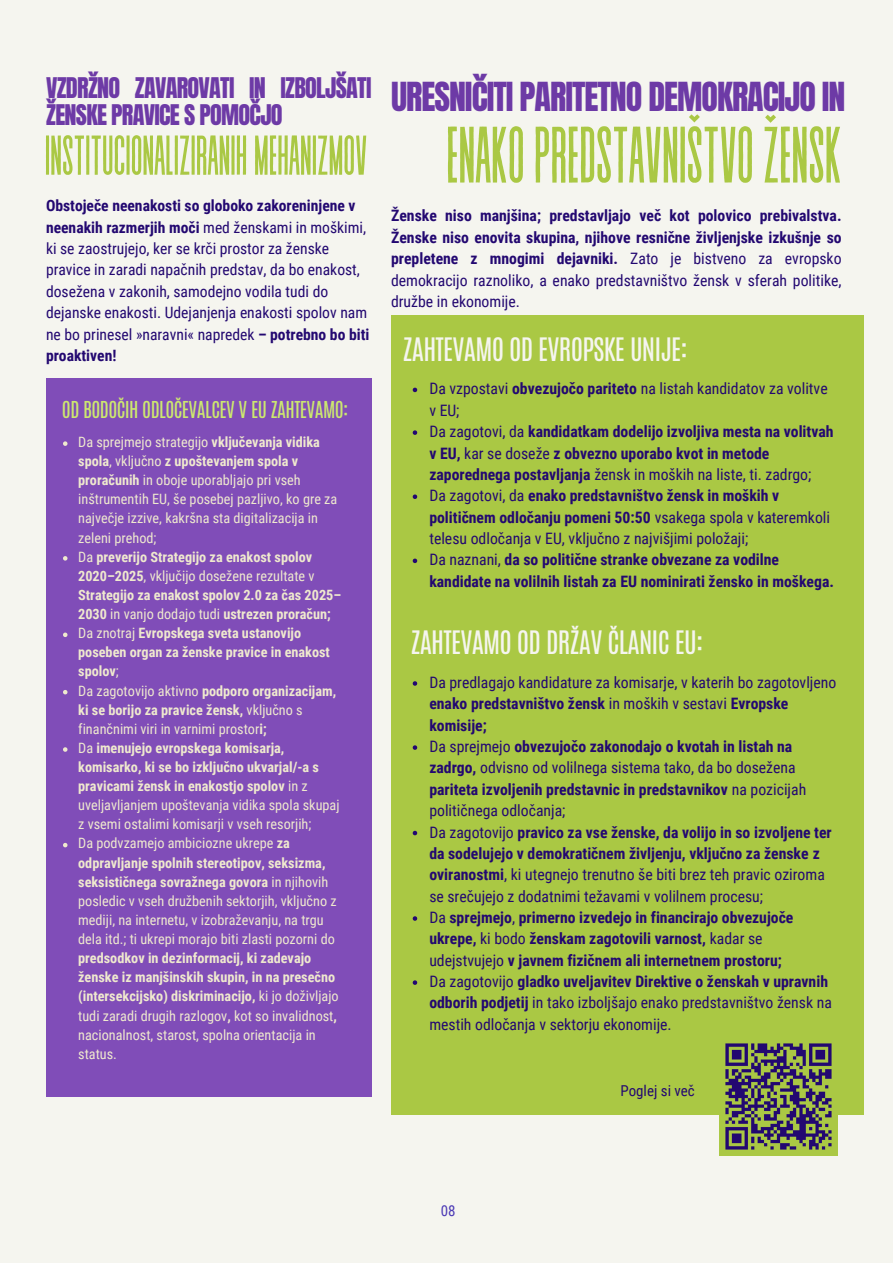
<style>
.page{position:relative;width:893px;height:1264px;background:#fff}
.page>*{position:absolute;margin:0;border:0;box-sizing:border-box;transform-origin:0 0}
.t1{font:79.65px "Revive 80 Tall";letter-spacing:-.03em;color:#aac844}
.t2{font:55.95px "Revive 80 Tall";letter-spacing:-.03em;color:#aac844}
.t3{font:34.05px "Anton";letter-spacing:-.03em;color:#6d3aa6}
.t4{font:27px "Antonio";letter-spacing:-.03em;color:#f5f5ef}
.t5{font:24.15px/27px "Anton";letter-spacing:-.03em;color:#6d3aa6}
.t6{font:19.5px "Antonio";letter-spacing:-.03em;color:#cce86f}
.t7{font:700 15.75px/21.3px "Roboto Condensed";color:#230871}
.t8{font:15.75px/21.3px "Roboto Condensed";color:#230871}
.t9{font:15.6px/21.3px "Roboto Condensed";color:#230871}
.t10{font:15px "Roboto Condensed";color:#230871}
.t11{font:15px "Roboto Condensed";color:#4b39b5}
.t12{font:14.25px/19px "Roboto Condensed";color:#efe9ce}
.t13{font:700 14.25px/19px "Roboto Condensed";color:#efe9ce}
.s1{font-weight:700}
.s2{font-weight:400}
</style>
<div class="page">
<div style="left:0;top:0;width:892px;height:1262px;background:#f5f5ef"></div>
<div style="left:46px;top:378px;width:325px;height:719px;background:#804db8"></div>
<div style="left:391px;top:315px;width:472px;height:799px;background:#aac844"></div>
<img style="left:719px;top:1043px;width:118px;height:112px">
<svg style="left:63px;top:441px;width:4px;height:5px"></svg>
<svg style="left:63px;top:556px;width:4px;height:4px"></svg>
<svg style="left:63px;top:632px;width:4px;height:5px"></svg>
<svg style="left:63px;top:690px;width:4px;height:4px"></svg>
<svg style="left:63px;top:747px;width:4px;height:4px"></svg>
<svg style="left:63px;top:842px;width:4px;height:5px"></svg>
<svg style="left:412px;top:387px;width:5px;height:5px"></svg>
<svg style="left:412px;top:430px;width:5px;height:5px"></svg>
<svg style="left:412px;top:494px;width:5px;height:5px"></svg>
<svg style="left:412px;top:558px;width:5px;height:5px"></svg>
<svg style="left:412px;top:681px;width:5px;height:4px"></svg>
<svg style="left:412px;top:745px;width:5px;height:4px"></svg>
<svg style="left:412px;top:830px;width:5px;height:5px"></svg>
<svg style="left:412px;top:916px;width:5px;height:4px"></svg>
<svg style="left:412px;top:980px;width:5px;height:4px"></svg>
<p class="t5" style="left:46px;top:75px;width:327px">VZDRŽNO ZAVAROVATI IN IZBOLJŠATI<br>ŽENSKE PRAVICE S POMOČJO</p>
<p class="t2" style="left:44px;top:127px;width:325px">INSTITUCIONALIZIRANIHMEHANIZMOV</p>
<p class="t9" style="left:46px;top:195px;width:325px"><span class="s1">Obstoječe neenakosti so globoko zakoreninjene v neenakih razmerjih moči</span> med ženskami in moškimi, ki se zaostrujejo, ker se krči prostor za ženske pravice in zaradi napačnih predstav, da bo enakost, dosežena v zakonih, samodejno vodila tudi do dejanske enakosti. Udejanjenja enakosti spolov nam ne bo prinesel »naravni« napredek <span class="s1">– potrebno bo biti proaktiven!</span></p>
<p class="t6" style="left:62px;top:395px;width:288px">OD BODOČIH ODLOČEVALCEV V EU ZAHTEVAMO:</p>
<p class="t12" style="left:78px;top:432px;width:260px">Da sprejmejo strategijo <span class="s1">vključevanja vidika spola</span>, vključno <span class="s1">z upoštevanjem spola v proračunih</span> in oboje uporabljajo pri vseh inštrumentih EU, še posebej pazljivo, ko gre za največje izzive, kakršna sta digitalizacija in zeleni prehod;</p>
<p class="t13" style="left:78px;top:547px;width:264px"><span class="s2">Da</span> preverijo Strategijo za enakost spolov 2020–2025<span class="s2">, vključijo dosežene rezultate v </span>Strategijo za enakost spolov 2.0 za čas 2025– 2030 <span class="s2">in vanjo dodajo tudi</span> ustrezen proračun;</p>
<p class="t13" style="left:78px;top:623px;width:253px"><span class="s2">Da znotraj</span> Evropskega sveta ustanovijo poseben organ za ženske pravice in enakost spolov<span class="s2">;</span></p>
<p class="t12" style="left:78px;top:681px;width:259px">Da zagotovijo aktivno <span class="s1">podporo organizacijam, ki se borijo za pravice žensk,</span> vključno s finančnimi viri in varnimi prostor<span class="s1">i;</span></p>
<p class="t13" style="left:78px;top:738px;width:263px"><span class="s2">Da</span> imenujejo evropskega komisarja, komisarko, ki se bo izključno ukvarjal/-a s pravicami žensk in enakostjo spolov <span class="s2">in z uveljavljanjem upoštevanja vidika spola skupaj z vsemi ostalimi komisarji v vseh resorjih;</span></p>
<p class="t12" style="left:78px;top:834px;width:262px">Da podvzamejo ambiciozne ukrepe <span class="s1">za odpravljanje spolnih stereotipov, seksizma, seksističnega sovražnega govora</span> in njihovih posledic v vseh družbenih sektorjih, vključno z mediji, na internetu, v izobraževanju, na trgu dela itd.; ti ukrepi morajo biti zlasti pozorni do <span class="s1">predsodkov in dezinformacij, ki zadevajo ženske iz manjšinskih skupin, in na presečno (intersekcijsko) diskriminacijo,</span> ki jo doživljajo tudi zaradi drugih razlogov<span class="s1">,</span> kot so invalidnost<span class="s1">, </span>nacionalnost, starost, spolna orientacija in status.</p>
<p class="t3" style="left:391px;top:72px;width:456px">URESNIČITI PARITETNO DEMOKRACIJO IN</p>
<p class="t1" style="left:445px;top:114px;width:399px">ENAKOPREDSTAVNIŠTVOŽENSK</p>
<p class="t7" style="left:391px;top:205px;width:452px;text-align:justify">Ženske niso manjšina; predstavljajo več kot polovico prebivalstva.<br>Ženske niso enovita skupina, njihove resnične življenjske izkušnje so prepletene z mnogimi dejavniki. <span class="s2">Zato je bistveno za evropsko demokracijo raznoliko, a enako predstavništvo žensk v sferah politike, družbe in ekonomije.</span></p>
<p class="t4" style="left:402px;top:330px;width:287px">ZAHTEVAMO OD EVROPSKE UNIJE:</p>
<p class="t8" style="left:429px;top:378px;width:400px">Da vzpostavi <span class="s1">obvezujočo pariteto</span> na listah kandidatov za volitve v EU;</p>
<p class="t7" style="left:429px;top:421px;width:406px"><span class="s2">Da zagotovi, da</span> kandidatkam dodelijo izvoljiva mesta na volitvah v EU, <span class="s2">kar se doseže</span> z obvezno uporabo kvot in metode zaporednega postavljanja <span class="s2">žensk in moških na liste, ti. zadrgo;</span></p>
<p class="t8" style="left:429px;top:485px;width:402px">Da zagotovi, da <span class="s1">enako predstavništvo žensk in moških v političnem odločanju pomeni 50:50</span> vsakega spola v kateremkoli telesu odločanja v EU, vključno z najvišjimi položaji;</p>
<p class="t7" style="left:429px;top:549px;width:406px"><span class="s2">Da naznani,</span> da so politične stranke obvezane za vodilne kandidate na volilnih listah za EU nominirati žensko in moškega.</p>
<p class="t4" style="left:410px;top:623px;width:294px">ZAHTEVAMO OD DRŽAV ČLANIC EU:</p>
<p class="t8" style="left:429px;top:672px;width:408px">Da predlagajo kandidature za komisarje, v katerih bo zagotovljeno <span class="s1">enako predstavništvo žensk</span> in moških v sestavi <span class="s1">Evropske komisije;</span></p>
<p class="t7" style="left:429px;top:736px;width:378px"><span class="s2">Da sprejmejo</span> obvezujočo zakonodajo o kvotah in listah na zadrgo, <span class="s2">odvisno od volilnega sistema tako, da bo dosežena </span>pariteta izvoljenih predstavnic in predstavnikov <span class="s2">na pozicijah političnega odločanja;</span></p>
<p class="t7" style="left:429px;top:821px;width:404px"><span class="s2">Da zagotovijo</span> pravico za vse ženske, da volijo in so izvoljene ter da sodelujejo v demokratičnem življenju, vključno za ženske z oviranostmi<span class="s2">, ki utegnejo trenutno še biti brez teh pravic oziroma se srečujejo z dodatnimi težavami v volilnem procesu;</span></p>
<p class="t7" style="left:429px;top:907px;width:365px"><span class="s2">Da</span> sprejmejo<span class="s2">,</span> primerno izvedejo in financirajo obvezujoče ukrepe, <span class="s2">ki bodo</span> ženskam zagotovili varnost, <span class="s2">kadar se udejstvujejo</span> v javnem fizičnem ali internetnem prostoru;</p>
<p class="t8" style="left:429px;top:971px;width:404px">Da zagotovijo <span class="s1">gladko uveljavitev Direktive o ženskah v upravnih odborih podjetij</span> in tako izboljšajo enako predstavništvo žensk na mestih odločanja v sektorju ekonomije.</p>
<p class="t10" style="left:620px;top:1082px;width:76px">Poglej si več</p>
<p class="t11" style="left:441px;top:1202px;width:16px">08</p>
</div>
